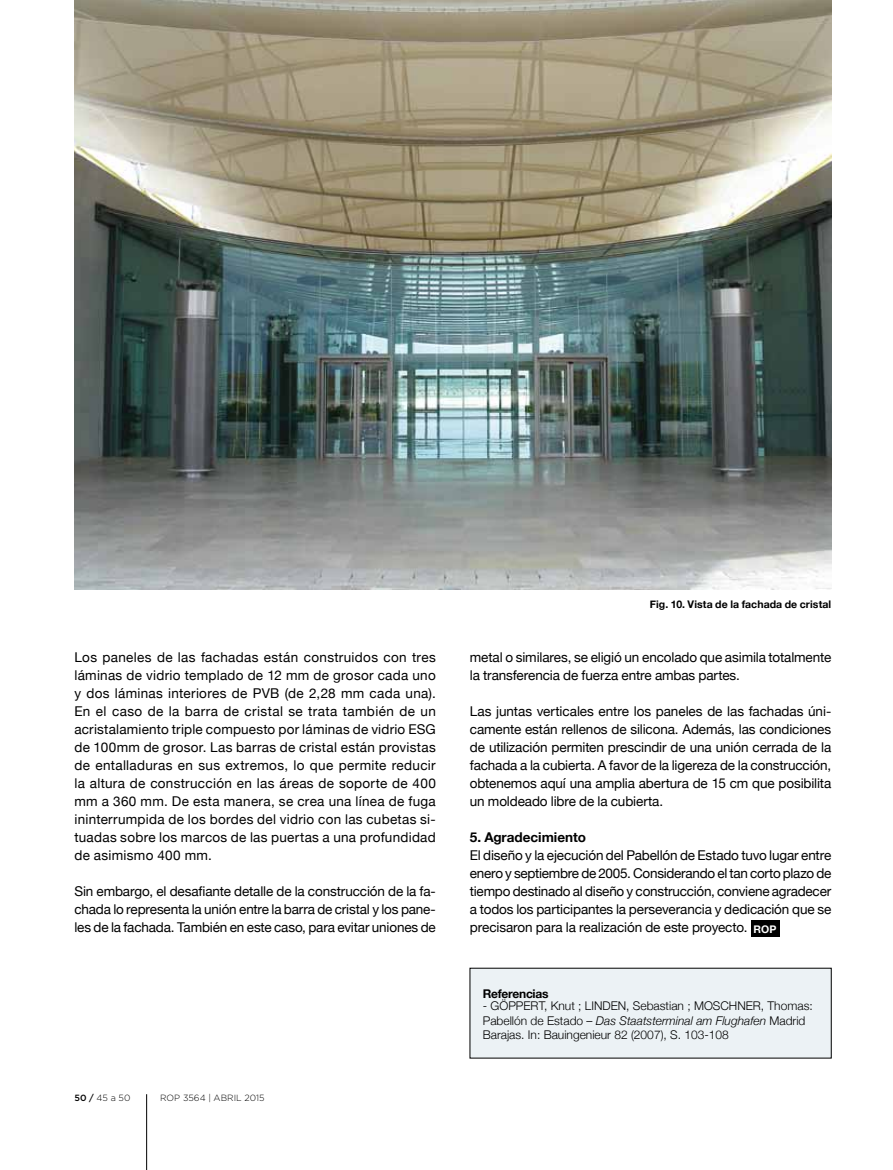
<style>
.page{position:relative;width:893px;height:1170px;background:#fff}
.page>*{position:absolute;margin:0;border:0;box-sizing:border-box;transform-origin:0 0}
.t1{font:13.5px/18px "Helvetica Neue";letter-spacing:-.01em;color:#000;text-align:justify}
.t2{font:700 13.5px "Helvetica Neue";letter-spacing:-.005em;color:#000}
.t3{font:300 12px/14.2px "Helvetica Neue";color:#000}
.t4{font:700 12px "Helvetica Neue";letter-spacing:-.02em;color:#000}
.t5{font:700 10.5px "Helvetica Neue";letter-spacing:.01em;color:#000}
.t6{font:300 9px "Gotham";color:#000}
.s1{font-weight:500}
.s2{font-style:italic}
</style>
<div class="page">
<hr style="left:146px;top:1094px;width:1px;height:75px;background:#000">
<img style="left:74px;top:0;width:757px;height:590px">
<div style="left:751px;top:920px;width:28px;height:16px;background:#000"></div>
<div style="left:470px;top:968px;width:361px;height:89px;background:#ecf2f5"></div>
<p class="t1" style="left:74px;top:648px;width:363px">Los paneles de las fachadas están construidos con tres láminas de vidrio templado de 12 mm de grosor cada uno y dos láminas interiores de PVB (de 2,28 mm cada una).<br>En el caso de la barra de cristal se trata también de un acristalamiento triple compuesto por láminas de vidrio ESG de 100mm de grosor. Las barras de cristal están provistas de entalladuras en sus extremos, lo que permite reducir la altura de construcción en las áreas de soporte de 400 mm a 360 mm. De esta manera, se crea una línea de fuga ininterrumpida de los bordes del vidrio con las cubetas si&shy;tuadas sobre los marcos de las puertas a una profundidad de asimismo 400 mm.</p>
<p class="t1" style="left:74px;top:882px;width:363px">Sin embargo, el desafiante detalle de la construcción de la fa&shy;chada lo representa la unión entre la barra de cristal y los pane&shy;les de la fachada. También en este caso, para evitar uniones de</p>
<p class="t6" style="left:74px;top:1092px;width:58px"><span class="s1">50 /</span> 45 a 50</p>
<p class="t6" style="left:160px;top:1092px;width:106px">ROP 3564 | ABRIL 2015</p>
<p class="t5" style="left:650px;top:597px;width:183px">Fig. 10. Vista de la fachada de cristal</p>
<p class="t1" style="left:470px;top:648px;width:363px">metal o similares, se eligió un encolado que asimila totalmente la transferencia de fuerza entre ambas partes.</p>
<p class="t1" style="left:470px;top:702px;width:363px">Las juntas verticales entre los paneles de las fachadas úni&shy;camente están rellenos de silicona. Además, las condiciones de utilización permiten prescindir de una unión cerrada de la fachada a la cubierta. A favor de la ligereza de la construcción, obtenemos aquí una amplia abertura de 15 cm que posibilita un moldeado libre de la cubierta.</p>
<p class="t2" style="left:470px;top:828px;width:118px">5. Agradecimiento</p>
<p class="t1" style="left:470px;top:846px;width:363px">El diseño y la ejecución del Pabellón de Estado tuvo lugar entre enero y septiembre de 2005. Considerando el tan corto plazo de tiempo destinado al diseño y construcción, conviene agradecer a todos los participantes la perseverancia y dedicación que se precisaron para la realización de este proyecto. <sub>ROP</sub></p>
<p class="t4" style="left:483px;top:985px;width:67px">Referencias</p>
<p class="t3" style="left:483px;top:998px;width:331px">- GÖPPERT, Knut ; LINDEN, Sebastian ; MOSCHNER, Thomas:<br>Pabellón de Estado – <span class="s2">Das Staatsterminal am Flughafen</span> Madrid<br>Barajas. In: Bauingenieur 82 (2007), S. 103-108</p>
</div>
